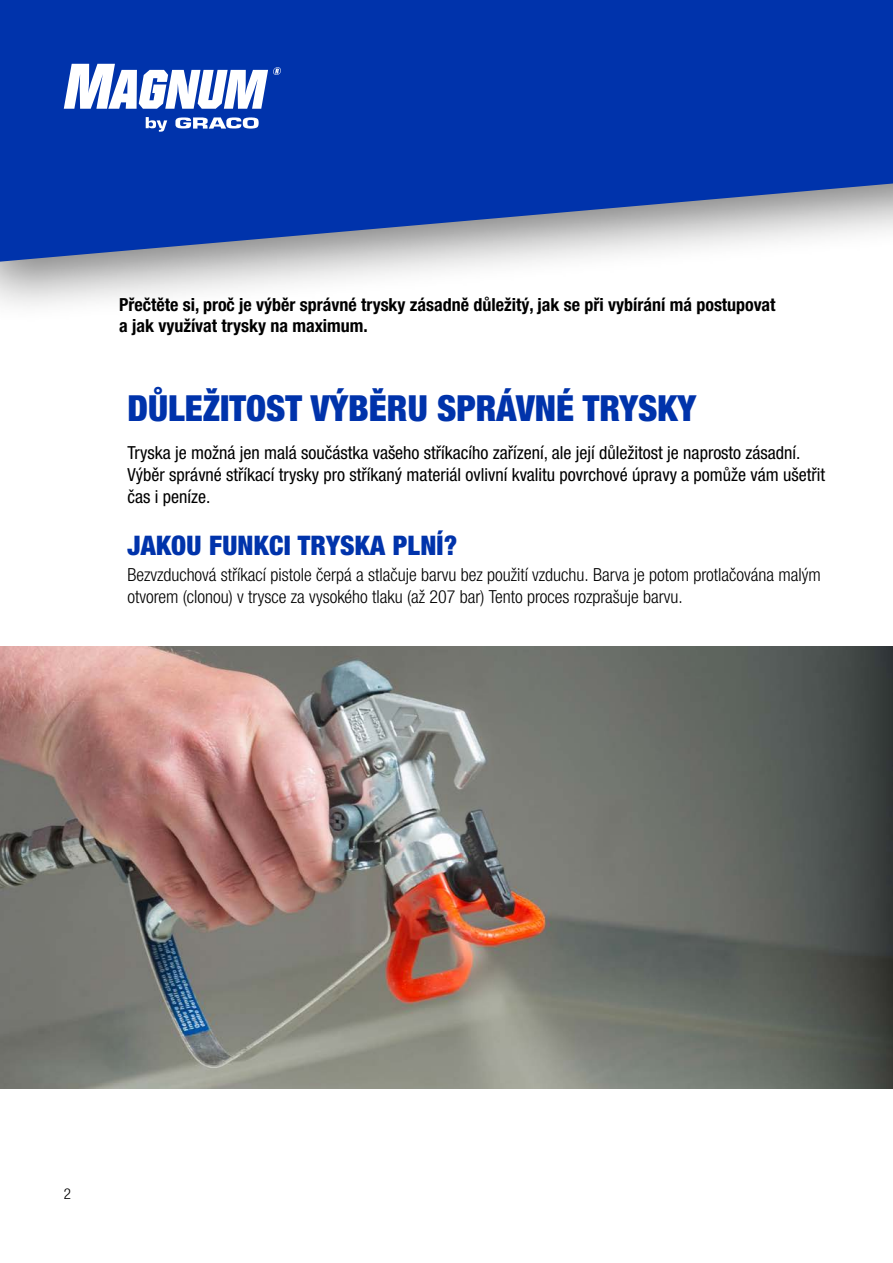
<style>
.page{position:relative;width:893px;height:1263px;background:#fff}
.page>*{position:absolute;margin:0;border:0;box-sizing:border-box;transform-origin:0 0}
.t1{font:900 condensed 36px "Helvetica Neue LTW1 G";color:#0033ab}
.t2{font:900 condensed 27px "Helvetica Neue LTW1 G";letter-spacing:.01em;color:#0033ab}
.t3{font:condensed 18px/21.6px "Helvetica Neue LTW1 G";color:#000}
.t4{font:300 condensed 18px/21.6px "Helvetica Neue LTW1 G";color:#000}
.t5{font:700 condensed 18px/21.6px "Helvetica Neue LTW1 G";color:#000}
.t6{font:300 condensed 15px "Helvetica Neue LTW1 G";color:#000}
</style>
<div class="page">
<img style="left:0;top:646px;width:893px;height:443px">
<div style="left:0;top:0;width:893px;height:324px;background:#000;opacity:.51"></div>
<svg style="left:0;top:0;width:893px;height:262px;background:#204bb0"></svg>
<svg style="left:64px;top:64px;width:217px;height:45px"></svg>
<svg style="left:175px;top:117px;width:84px;height:12px"></svg>
<svg style="left:146px;top:117px;width:21px;height:15px"></svg>
<p class="t5" style="left:119px;top:293px;width:658px">Přečtěte si, proč je výběr správné trysky zásadně důležitý, jak se při vybírání má postupovat a jak využívat trysky na maximum.</p>
<h1 class="t1" style="left:128px;top:387px;width:570px">DŮLEŽITOST VÝBĚRU SPRÁVNÉ TRYSKY</h1>
<p class="t3" style="left:128px;top:442px;width:699px">Tryska je možná jen malá součástka vašeho stříkacího zařízení, ale její důležitost je naprosto zásadní.<br>Výběr správné stříkací trysky pro stříkaný materiál ovlivní kvalitu povrchové úpravy a pomůže vám ušetřit čas i peníze.</p>
<h2 class="t2" style="left:128px;top:529px;width:331px">JAKOU FUNKCI TRYSKA PLNÍ?</h2>
<p class="t4" style="left:128px;top:564px;width:695px">Bezvzduchová stříkací pistole čerpá a stlačuje barvu bez použití vzduchu. Barva je potom protlačována malým otvorem (clonou) v trysce za vysokého tlaku (až 207 bar) Tento proces rozprašuje barvu.</p>
<p class="t6" style="left:64px;top:1185px;width:9px">2</p>
</div>
